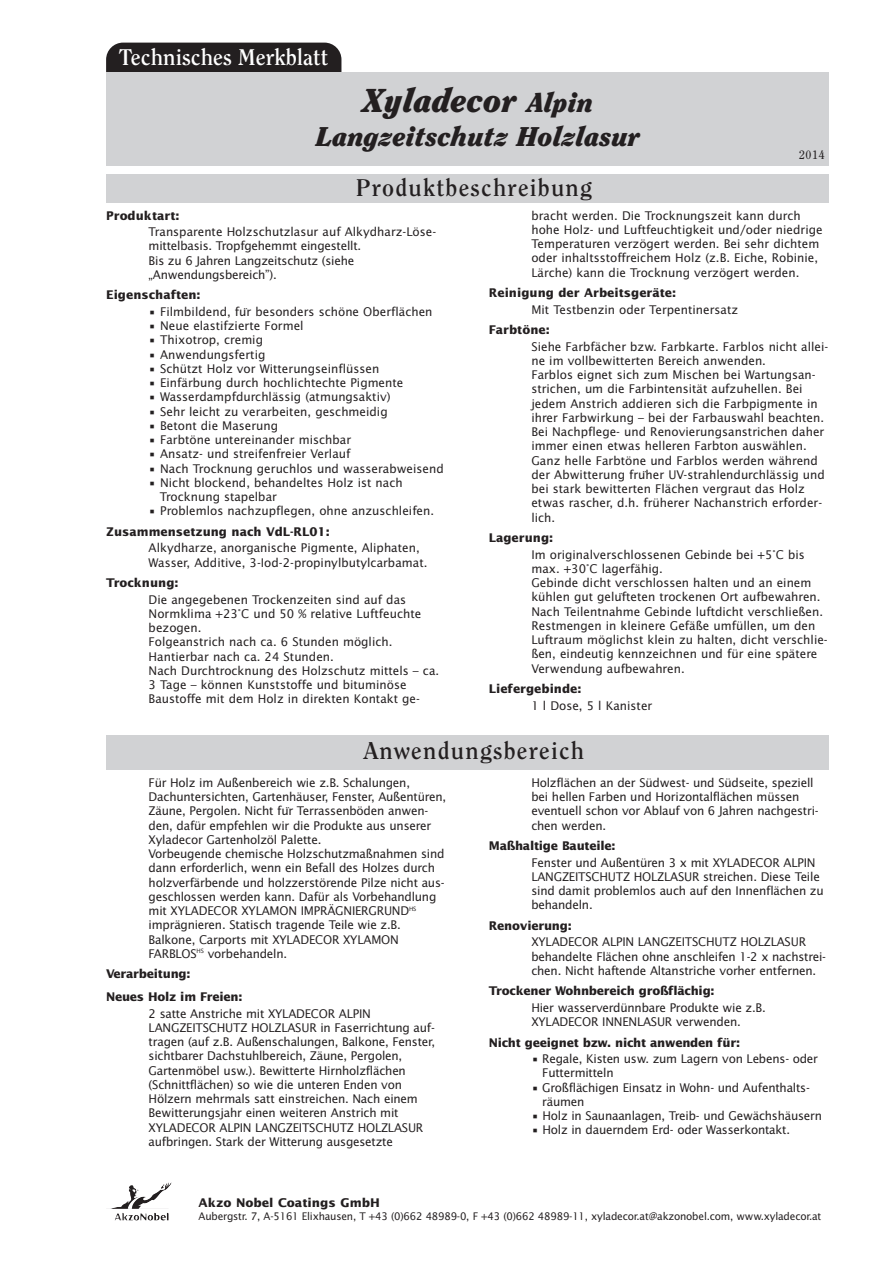
<style>
.page{position:relative;width:893px;height:1263px;background:#fff}
.page>*{position:absolute;margin:0;border:0;box-sizing:border-box;transform-origin:0 0}
.t1{font:italic 900 33px "Clearface";color:#231f20}
.t2{font:italic 900 27px "Clearface";color:#231f20}
.t3{font:700 24px "Clearface";letter-spacing:.05em;color:#231f20}
.t4{font:700 22.5px "Clearface";color:#fff}
.t5{font:12px/14.2px "Lucida Sans";color:#231f20}
.t6{font:12px/14.2px "Lucida Sans";letter-spacing:-.02em;color:#231f20}
.t7{font:700 12px "Lucida Sans";color:#231f20}
.t8{font:700 12px/22.8px "Lucida Sans";letter-spacing:-.02em;color:#231f20}
.t9{font:12px "Clearface";color:#231f20}
.t10{font:italic 12px "Cambria";color:#231f20}
.t11{font:10.5px "Lucida Sans";letter-spacing:-.02em;color:#231f20}
.s1{font-size:27px}
.s2{font-family:"Cambria";font-style:italic}
</style>
<div class="page">
<div style="left:106px;top:43px;width:235px;height:45px;background:#231f20;border-radius:17px"></div>
<div style="left:106px;top:72px;width:723px;height:94px;background:#d1d2d4"></div>
<div style="left:106px;top:174px;width:723px;height:29px;background:#d1d2d4"></div>
<div style="left:106px;top:735px;width:723px;height:34px;background:#d1d2d4"></div>
<img style="left:158px;top:1183px;width:14px;height:13px">
<h3 class="t4" style="left:119px;top:48px;width:211px">Technisches Merkblatt</h3>
<h1 class="t1" style="left:363px;top:87px;width:233px">Xyladecor <span class="s1">Alpin</span></h1>
<h2 class="t2" style="left:316px;top:126px;width:325px">Langzeitschutz Holzlasur</h2>
<h3 class="t3" style="left:356px;top:177px;width:238px">Produktbeschreibung</h3>
<p class="t9" style="left:799px;top:150px;width:27px">2014</p>
<p class="t7" style="left:106px;top:210px;width:75px">Produktart:</p>
<p class="t6" style="left:149px;top:225px;width:289px">Transparente Holzschutzlasur auf Alkydharz-Löse - mittel basis. Tropfgehemmt eingestellt.<br>Bis zu 6 Jahren Langzeitschutz (siehe „Anwendungsbereich”).</p>
<p class="t7" style="left:106px;top:290px;width:96px">Eigenschaften:</p>
<p class="t5" style="left:149px;top:305px;width:285px">• Filmbildend, fu<span class="s2">̈</span>r besonders schöne Oberflächen</p>
<p class="t5" style="left:149px;top:319px;width:157px">• Neue elastifzierte Formel</p>
<p class="t5" style="left:149px;top:334px;width:116px">• Thixotrop, cremig</p>
<p class="t5" style="left:149px;top:348px;width:118px">• Anwendungsfertig</p>
<p class="t5" style="left:149px;top:362px;width:232px">• Schützt Holz vor Witterungseinflüssen</p>
<p class="t5" style="left:149px;top:376px;width:256px">• Einfärbung durch hochlichtechte Pigmente</p>
<p class="t5" style="left:149px;top:391px;width:243px">• Wasserdampfdurchlässig (atmungsaktiv)</p>
<p class="t5" style="left:149px;top:405px;width:241px">• Sehr leicht zu verarbeiten, geschmeidig</p>
<p class="t5" style="left:149px;top:419px;width:131px">• Betont die Maserung</p>
<p class="t5" style="left:149px;top:433px;width:204px">• Farbtöne untereinander mischbar</p>
<p class="t5" style="left:149px;top:448px;width:203px">• Ansatz- und streifenfreier Verlauf</p>
<p class="t5" style="left:149px;top:462px;width:297px">• Nach Trocknung geruchlos und wasserabweisend</p>
<p class="t5" style="left:160px;top:476px;width:244px;text-indent:-11px">• Nicht blockend, behandeltes Holz ist nach<br>Trocknung stapelbar</p>
<p class="t5" style="left:149px;top:505px;width:287px">• Problemlos nachzupflegen, ohne anzuschleifen.</p>
<p class="t7" style="left:106px;top:527px;width:225px">Zusammensetzung nach VdL-RL01:</p>
<p class="t5" style="left:149px;top:542px;width:280px">Alkydharze, anorganische Pigmente, Aliphaten,<br>Wasser, Additive, 3-Iod-2-propinylbutylcarbamat.</p>
<p class="t7" style="left:106px;top:578px;width:74px">Trocknung:</p>
<p class="t5" style="left:149px;top:593px;width:292px">Die angegebenen Trockenzeiten sind auf das Normklima +23°C und 50 % relative Luftfeuchte bezogen.<br>Folgeanstrich nach ca. 6 Stunden möglich.<br>Hantierbar nach ca. 24 Stunden.<br>Nach Durchtrocknung des Holzschutz mittels – ca.<br>3 Tage – können Kunststoffe und bituminöse Baustoffe mit dem Holz in direkten Kontakt ge -</p>
<p class="t5" style="left:531px;top:209px;width:293px">bracht werden. Die Trocknungszeit kann durch hohe Holz- und Luftfeuchtigkeit und/oder niedrige Temperaturen verzögert werden. Bei sehr dichtem oder inhaltsstoffreichem Holz (z.B. Eiche, Robinie, Lärche) kann die Trocknung verzögert werden.</p>
<p class="t7" style="left:489px;top:288px;width:189px">Reinigung der Arbeitsgeräte:</p>
<p class="t5" style="left:531px;top:303px;width:208px">Mit Testbenzin oder Terpentinersatz</p>
<p class="t7" style="left:489px;top:325px;width:62px">Farbtöne:</p>
<p class="t5" style="left:531px;top:340px;width:298px">Siehe Farbfächer bzw. Farbkarte. Farblos nicht allei&shy;ne im vollbewitterten Bereich anwenden.<br>Farblos eignet sich zum Mischen bei Wartungsan - strichen, um die Farbintensität aufzuhellen. Bei jedem Anstrich addieren sich die Farbpigmente in ihrer Farbwirkung – bei der Farbauswahl beachten.<br>Bei Nachpflege- und Renovierungsanstrichen daher immer einen etwas helleren Farbton auswählen.<br>Ganz helle Farbtöne und Farblos werden während der Abwitterung fru<span class="s2">̈</span>her UV-strahlendurchlässig und bei stark bewitterten Flächen vergraut das Holz etwas rascher, d.h. früherer Nachanstrich erforder&shy;lich.</p>
<p class="t7" style="left:489px;top:533px;width:66px">Lagerung:</p>
<p class="t5" style="left:531px;top:548px;width:298px">Im originalverschlossenen Gebinde bei +5°C bis max. +30°C lagerfähig.<br>Gebinde dicht verschlossen halten und an einem kühlen gut gelu<span class="s2">̈</span>fteten trockenen Ort aufbewahren.<br>Nach Teilentnahme Gebinde luftdicht verschließen.<br>Restmengen in kleinere Gefäße umfüllen, um den Luftraum möglichst klein zu halten, dicht verschlie&shy;ßen, eindeutig kennzeichnen und für eine spätere Verwendung aufbewahren.</p>
<p class="t7" style="left:489px;top:684px;width:94px">Liefergebinde:</p>
<p class="t5" style="left:531px;top:699px;width:122px">1 l Dose, 5 l Kanister</p>
<h3 class="t3" style="left:364px;top:740px;width:222px">Anwendungsbereich</h3>
<p class="t6" style="left:149px;top:776px;width:299px">Für Holz im Außenbereich wie z.B. Schalungen,<br>Dachuntersichten, Gartenhäuser, Fenster, Außentüren,<br>Zäune, Pergolen. Nicht fur Terrassenböden anwen-</p>
<p class="t6" style="left:531px;top:776px;width:289px">Holzflächen an der Südwest- und Südseite, speziell bei hellen Farben und Horizontalflächen müssen eventuell schon vor Ablauf von 6 Jahren nachgestri&shy;chen werden.</p>
<p class="t8" style="left:489px;top:835px;width:128px">Maßhaltige Bauteile:</p>
<p class="t6" style="left:531px;top:856px;width:294px">Fenster und Außentüren 3 x mit XYLADECOR ALPIN LANGZEITSCHUTZ HOLZLASUR streichen. Diese Teile sind damit problemlos auch auf den Innenflächen zu behandeln.</p>
<p class="t8" style="left:489px;top:915px;width:84px">Renovierung:</p>
<p class="t6" style="left:531px;top:936px;width:296px">XYLADECOR ALPIN LANGZEITSCHUTZ HOLZLASUR behandelte Flächen ohne anschleifen 1-2 x nachstrei&shy;chen. Nicht haftende Altanstriche vorher entfernen.</p>
<p class="t8" style="left:489px;top:981px;width:227px">Trockener Wohnbereich großflächig:</p>
<p class="t6" style="left:531px;top:1001px;width:236px">Hier wasserverdünnbare Produkte wie z.B.<br>XYLADECOR INNENLASUR verwenden.</p>
<p class="t8" style="left:489px;top:1032px;width:253px">Nicht geeignet bzw. nicht anwenden für:</p>
<p class="t6" style="left:542px;top:1052px;width:277px;text-indent:-11px">• Regale, Kisten usw. zum Lagern von Lebens- oder<br>Futtermitteln</p>
<p class="t6" style="left:542px;top:1081px;width:269px;text-indent:-11px">• Großflächigen Einsatz in Wohn- und Aufenthalts - räumen</p>
<p class="t6" style="left:531px;top:1109px;width:292px">• Holz in Saunaanlagen, Treib- und Gewächshäusern</p>
<p class="t6" style="left:531px;top:1124px;width:260px">• Holz in dauerndem Erd- oder Wasserkontakt.</p>
<p class="t10" style="left:289px;top:804px;width:4px">̈</p>
<p class="t6" style="left:149px;top:819px;width:297px">den, dafür empfehlen wir die Produkte aus unserer Xyladecor Gartenholzöl Palette.<br>Vorbeugende chemische Holzschutzmaßnahmen sind dann erforderlich, wenn ein Befall des Holzes durch holzverfärbende und holzzerstörende Pilze nicht aus&shy;geschlossen werden kann. Dafür als Vorbehandlung mit XYLADECOR XYLAMON IMPRÄGNIERGRUND<sup>HS </sup>imprägnieren. Statisch tragende Teile wie z.B.<br>Balkone, Carports mit XYLADECOR XYLAMON FARBLOS<sup>HS</sup> vorbehandeln.</p>
<p class="t8" style="left:106px;top:964px;width:138px">Verarbeitung:<br>Neues Holz im Freien:</p>
<p class="t6" style="left:149px;top:1007px;width:288px">2 satte Anstriche mit XYLADECOR ALPIN LANGZEITSCHUTZ HOLZLASUR in Faserrichtung auf&shy;tragen (auf z.B. Außenschalungen, Balkone, Fenster, sichtbarer Dachstuhlbereich, Zäune, Pergolen, Gartenmöbel usw.). Bewitterte Hirnholzflächen (Schnittflächen) so wie die unteren Enden von Hölzern mehrmals satt einstreichen. Nach einem Bewitterungsjahr einen weiteren Anstrich mit XYLADECOR ALPIN LANGZEITSCHUTZ HOLZLASUR aufbringen. Stark der Witterung ausgesetzte</p>
<p class="t7" style="left:199px;top:1198px;width:183px">Akzo Nobel Coatings GmbH</p>
<p class="t11" style="left:199px;top:1212px;width:624px">Aubergstr. 7, A-5161 Elixhausen, T +43 (0)662 48989-0, F +43 (0)662 48989-11, xyladecor.at@akzonobel.com, www.xyladecor.at</p>
</div>
